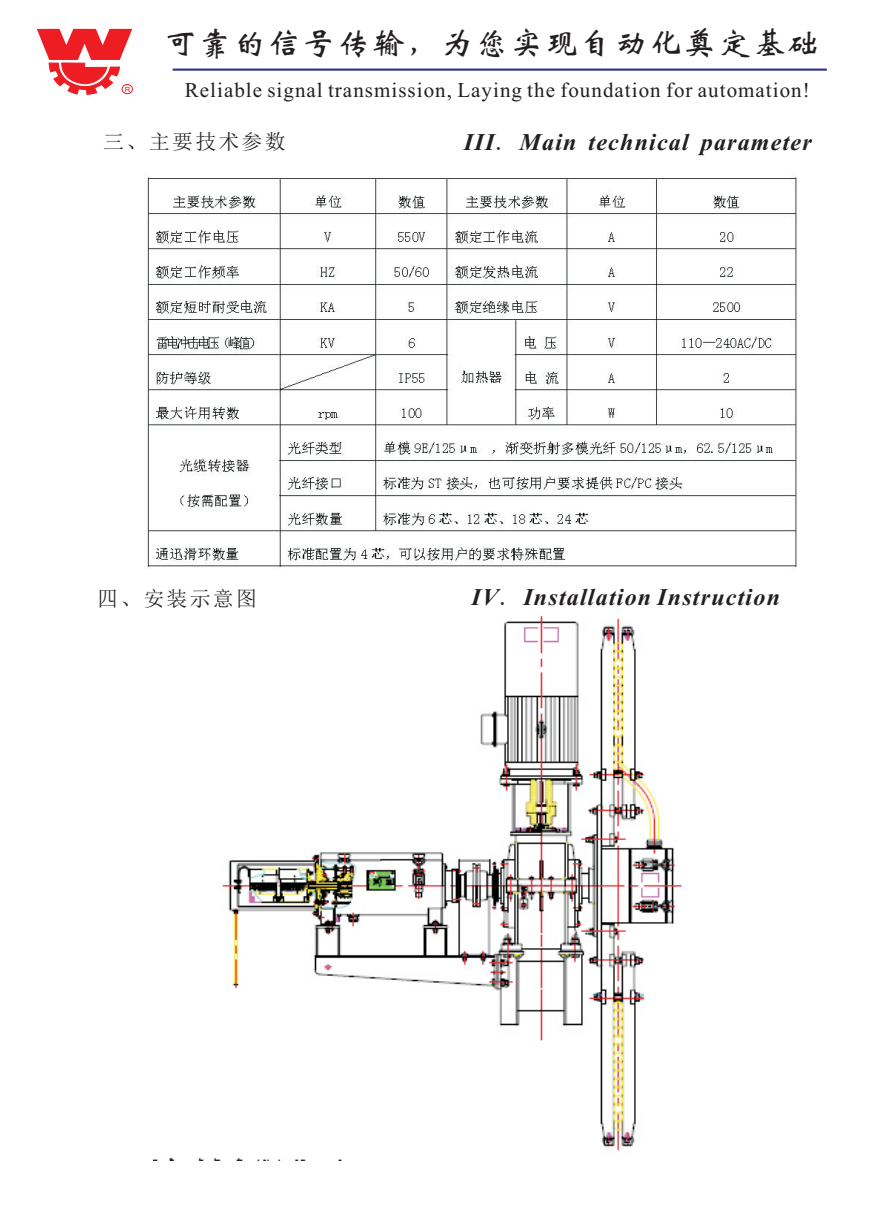
<style>
.page{position:relative;width:893px;height:1212px;background:#fff}
.page>*{position:absolute;margin:0;border:0;box-sizing:border-box;transform-origin:0 0}
.t1{font:33px "ST Xinwei";letter-spacing:.05em;color:#231f20}
.t2{font:italic 700 24px "Times New Roman";letter-spacing:.05em;color:#231f20}
.t3{font:21px "Times New Roman";letter-spacing:.05em;color:#231f20}
.t4{font:21px "N Sim Sun";letter-spacing:.1em;color:#231f20}
.t5{font:6.9px "Arial";color:#ee1d23;scale:1.13 1}
.s1{font-family:"N Sim Sun";font-weight:400;font-style:normal}
</style>
<div class="page">
<hr style="left:173px;top:69px;width:654px;height:2px;background:#2e3092">
<img style="left:144px;top:175px;width:653px;height:393px">
<img style="left:154px;top:616px;width:528px;height:544px">
<svg style="left:37px;top:29px;width:95px;height:66px"></svg>
<div style="left:122px;top:84px;width:11px;height:10px;border:1px solid #ee1d23;border-radius:50%"></div>
<h1 class="t1" style="left:164px;top:27px;width:657px">可靠的信号传输，为您实现自动化奠定基础</h1>
<p class="t5" style="left:125px;top:87px;width:7px">R</p>
<p class="t3" style="left:185px;top:82px;width:626px">Reliable signal transmission, Laying the foundation for automation!</p>
<p class="t4" style="left:103px;top:131px;width:184px">三、主要技术参数</p>
<p class="t4" style="left:97px;top:587px;width:161px">四、安装示意图</p>
<p class="t2" style="left:464px;top:134px;width:349px">III<span class="s1">.</span> Main technical parameter</p>
<p class="t2" style="left:472px;top:588px;width:310px">IV<span class="s1">.</span> Installation Instruction</p>
</div>
